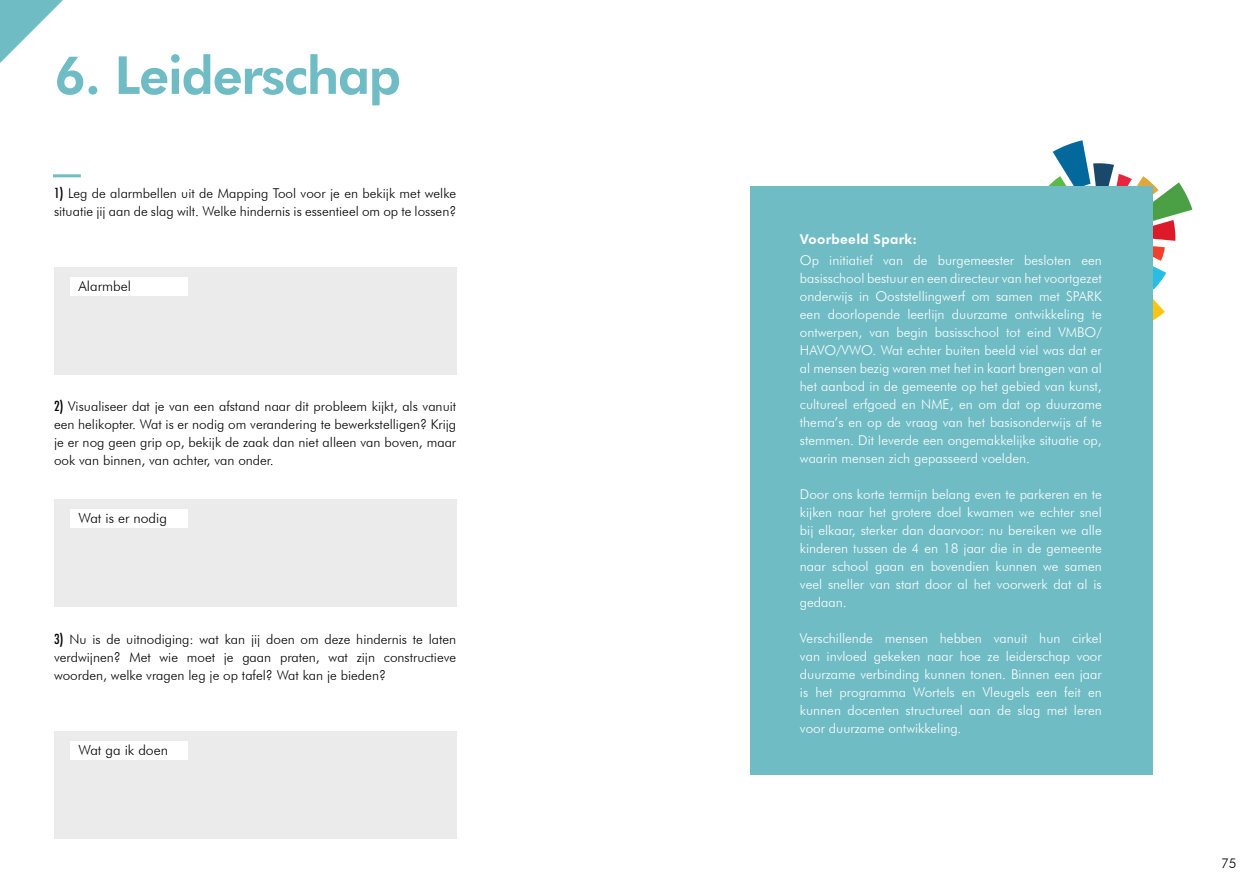
<style>
.page{position:relative;width:1259px;height:893px;background:#fff}
.page>*{position:absolute;margin:0;border:0;box-sizing:border-box;transform-origin:0 0}
.t1{font:800 52.5px "Futura BT";letter-spacing:-.025em;color:#70bcc5}
.t2{font:300 13.95px "Futura BT";color:#000}
.t3{font:300 13.5px/18px "Futura BT";color:#fff;text-align:justify}
.t4{font:300 13.5px/18px "Futura BT";color:#000;text-align:justify}
.t5{font:800 13.5px "Futura BT";letter-spacing:.025em;color:#fff}
.s1{font-family:"Futura";font-weight:500;font-stretch:condensed}
</style>
<div class="page">
<hr style="left:53px;top:174px;width:28px;height:3px;background:#70bcc5">
<div style="left:54px;top:267px;width:402px;height:108px;background:#ebebeb"></div>
<div style="left:54px;top:500px;width:402px;height:107px;background:#ebebeb"></div>
<div style="left:54px;top:731px;width:402px;height:108px;background:#ebebeb"></div>
<div style="left:71px;top:277px;width:117px;height:19px;background:#fff"></div>
<div style="left:71px;top:509px;width:117px;height:19px;background:#fff"></div>
<div style="left:71px;top:741px;width:117px;height:19px;background:#fff"></div>
<svg style="left:1006px;top:140px;width:186px;height:181px"></svg>
<div style="left:750px;top:187px;width:403px;height:588px;background:#70bcc5"></div>
<svg style="left:0;top:0;width:63px;height:63px"></svg>
<h1 class="t1" style="left:54px;top:43px;width:348px">6. Leiderschap</h1>
<p class="t4" style="left:54px;top:184px;width:404px"><span class="s1">1)</span> Leg de alarmbellen uit de Mapping Tool voor je en bekijk met welke situatie jij aan de slag wilt. Welke hindernis is essentieel om op te lossen?</p>
<p class="t2" style="left:79px;top:277px;width:54px">Alarmbel</p>
<p class="t4" style="left:54px;top:397px;width:404px"><span class="s1">2)</span> Visualiseer dat je van een afstand naar dit probleem kijkt, als vanuit een helikopter. Wat is er nodig om verandering te bewerkstelligen? Krijg je er nog geen grip op, bekijk de zaak dan niet alleen van boven, maar ook van binnen, van achter, van onder.</p>
<p class="t2" style="left:79px;top:510px;width:90px">Wat is er nodig</p>
<p class="t4" style="left:54px;top:630px;width:404px"><span class="s1">3)</span> Nu is de uitnodiging: wat kan jij doen om deze hindernis te laten verdwijnen? Met wie moet je gaan praten, wat zijn constructieve woorden, welke vragen leg je op tafel? Wat kan je bieden?</p>
<p class="t2" style="left:79px;top:741px;width:91px">Wat ga ik doen</p>
<p class="t5" style="left:800px;top:231px;width:119px">Voorbeeld Spark:</p>
<p class="t3" style="left:800px;top:251px;width:303px">Op initiatief van de burgemeester besloten een basisschool bestuur en een directeur van het voortgezet onderwijs in Ooststellingwerf om samen met SPARK een doorlopende leerlijn duurzame ontwikkeling te ontwerpen, van begin basisschool tot eind VMBO/ HAVO/VWO. Wat echter buiten beeld viel was dat er al mensen bezig waren met het in kaart brengen van al het aanbod in de gemeente op het gebied van kunst, cultureel erfgoed en NME, en om dat op duurzame thema’s en op de vraag van het basisonderwijs af te stemmen. Dit leverde een ongemakkelijke situatie op, waarin mensen zich gepasseerd voelden.</p>
<p class="t3" style="left:800px;top:485px;width:303px">Door ons korte termijn belang even te parkeren en te kijken naar het grotere doel kwamen we echter snel bij elkaar, sterker dan daarvoor: nu bereiken we alle kinderen tussen de 4 en 18 jaar die in de gemeente naar school gaan en bovendien kunnen we samen veel sneller van start door al het voorwerk dat al is gedaan.</p>
<p class="t3" style="left:800px;top:629px;width:303px">Verschillende mensen hebben vanuit hun cirkel van invloed gekeken naar hoe ze leiderschap voor duurzame verbinding kunnen tonen. Binnen een jaar is het programma Wortels en Vleugels een feit en kunnen docenten structureel aan de slag met leren voor duurzame ontwikkeling.</p>
<p class="t4" style="left:1221px;top:854px;width:17px">75</p>
</div>
